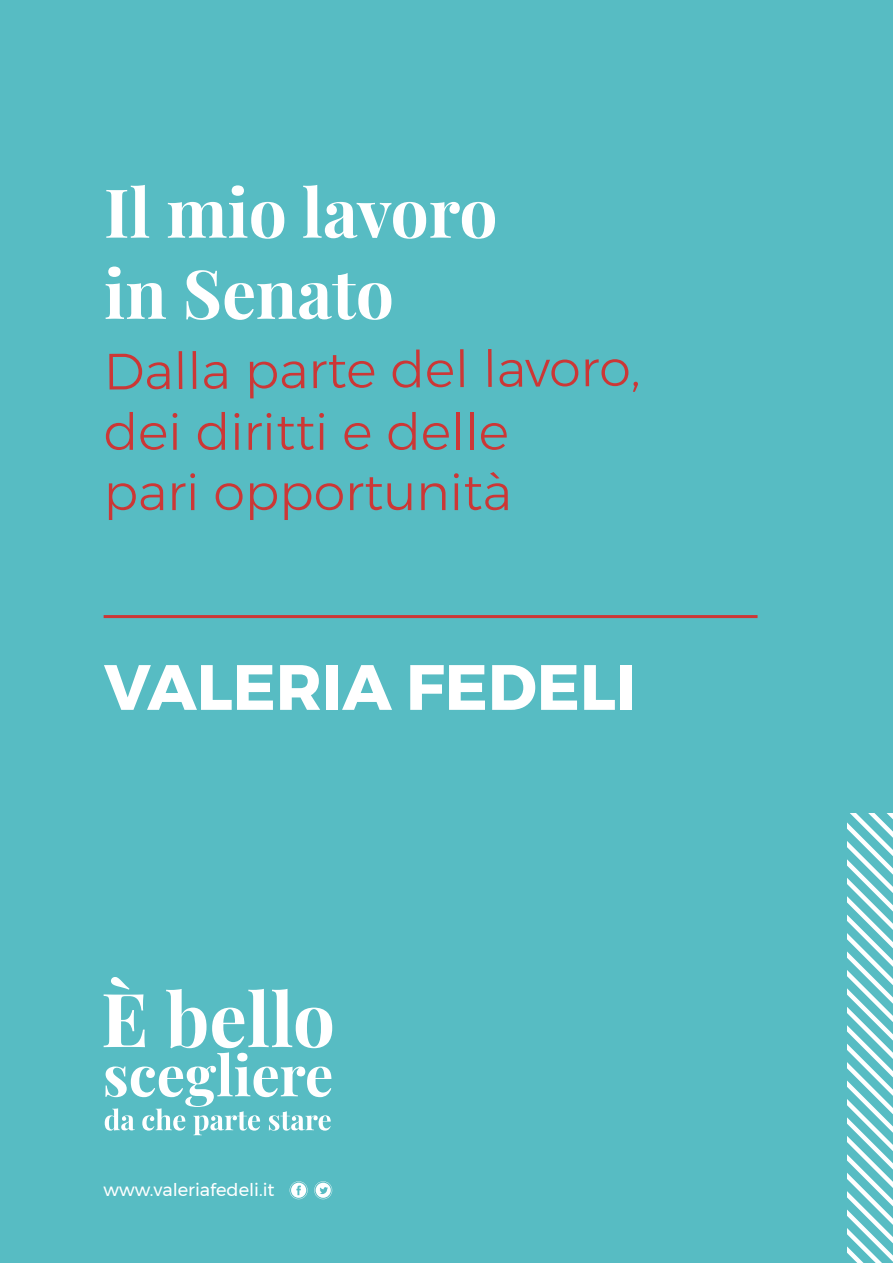
<style>
.page{position:relative;width:893px;height:1263px;background:#57bcc3}
.page>*{position:absolute;margin:0;border:0;box-sizing:border-box;transform-origin:0 0}
.t1{font:700 67.65px/81.2px "Playfair Display";color:#fff}
.t2{font:700 63.9px "Montserrat";color:#fff}
.t3{font:300 51px/61.2px "Montserrat";color:#cc3736}
.t4{font:17.7px "Montserrat";color:#fff}
</style>
<div class="page">
<svg style="left:848px;top:813px;width:45px;height:450px"></svg>
<svg style="left:104px;top:977px;width:228px;height:158px"></svg>
<svg style="left:290px;top:1181px;width:18px;height:18px"></svg>
<svg style="left:314px;top:1181px;width:18px;height:18px"></svg>
<hr style="left:104px;top:615px;width:653px;height:3px;background:#cc3736">
<h1 class="t1" style="left:104px;top:166px;width:395px">Il mio lavoro in Senato</h1>
<p class="t3" style="left:104px;top:338px;width:539px">Dalla parte del lavoro, dei diritti e delle<br>pari opportunità</p>
<p class="t2" style="left:104px;top:636px;width:534px">VALERIA FEDELI</p>
<p class="t4" style="left:104px;top:1176px;width:172px">www.valeriafedeli.it</p>
</div>
